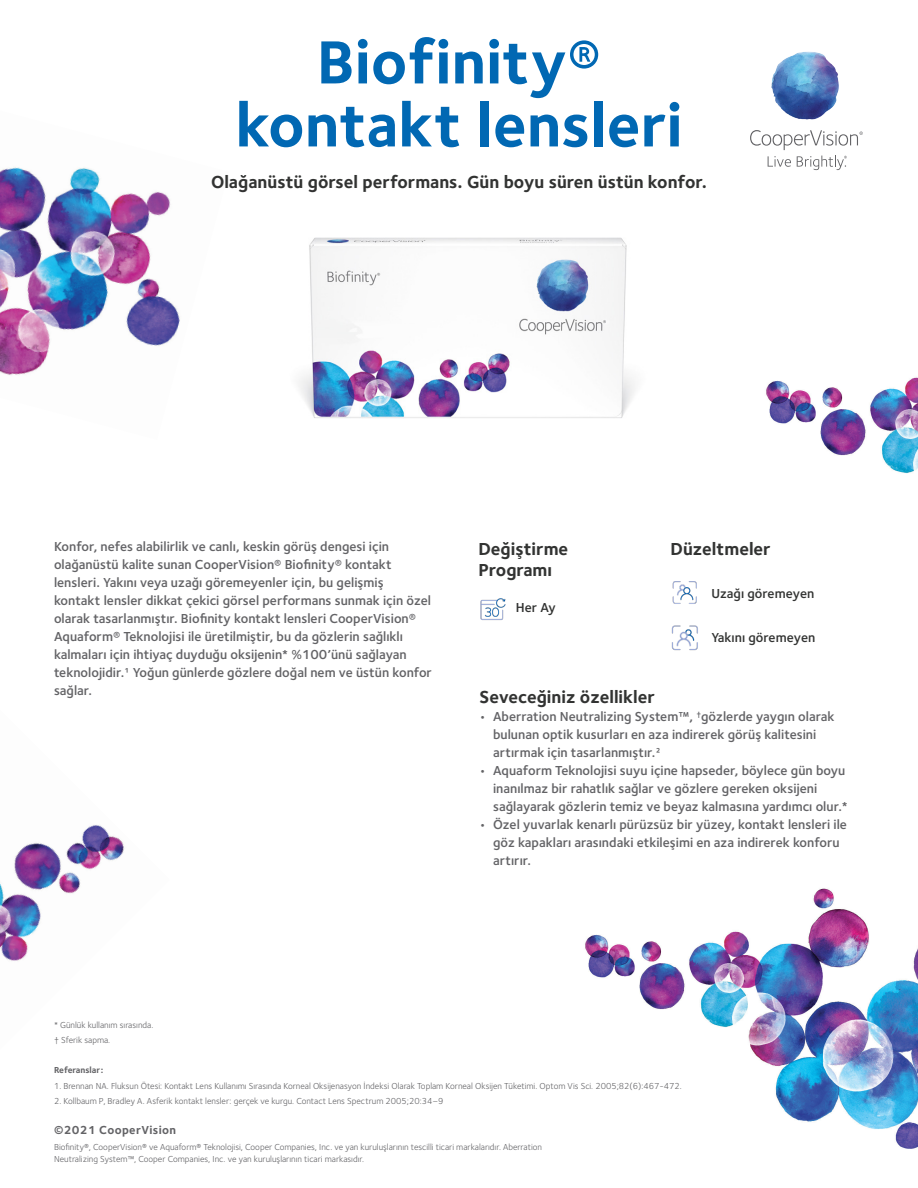
<style>
.page{position:relative;width:918px;height:1188px;background:#fff}
.page>*{position:absolute;margin:0;border:0;box-sizing:border-box;transform-origin:0 0}
.t1{font:700 63px/63px "Foundry Sterling OT3";color:#0168b3;text-align:center}
.t2{font:700 18px/21px "Foundry Sterling OT3";color:#323332}
.t3{font:600 13.5px/18px "Foundry Sterling OT3";color:#636366}
.t4{font:600 13.5px "Foundry Sterling OT3";color:#323332}
.t5{font:700 12px "Foundry Sterling OT3";letter-spacing:.03em;color:#636366}
.t6{font:9px/12px "Foundry Sterling OT3";color:#636366}
.t7{font:700 9px "Foundry Sterling OT3";color:#636366}
</style>
<div class="page">
<img style="left:0;top:167px;width:180px;height:208px">
<img style="left:766px;top:377px;width:152px;height:97px">
<img style="left:585px;top:888px;width:333px;height:261px">
<img style="left:0;top:825px;width:125px;height:136px">
<img style="left:299px;top:237px;width:336px;height:181px">
<img style="left:771px;top:51px;width:68px;height:69px">
<svg style="left:768px;top:156px;width:23px;height:11px"></svg>
<svg style="left:750px;top:130px;width:113px;height:20px"></svg>
<svg style="left:797px;top:156px;width:50px;height:14px"></svg>
<img style="left:480px;top:598px;width:26px;height:22px">
<img style="left:672px;top:581px;width:25px;height:23px">
<img style="left:671px;top:625px;width:27px;height:26px">
<p class="t1" style="left:235px;top:27px;width:449px">Biofinity® kontakt lensleri</p>
<p class="t2" style="left:211px;top:170px;width:497px">Olağanüstü görsel performans. Gün boyu süren üstün konfor.</p>
<p class="t3" style="left:54px;top:537px;width:380px">Konfor, nefes alabilirlik ve canlı, keskin görüş dengesi için olağanüstü kalite sunan CooperVision® Biofinity® kontakt lensleri. Yakını veya uzağı göremeyenler için, bu gelişmiş kontakt lensler dikkat çekici görsel performans sunmak için özel olarak tasarlanmıştır. Biofinity kontakt lensleri CooperVision® Aquaform® Teknolojisi ile üretilmiştir, bu da gözlerin sağlıklı kalmaları için ihtiyaç duyduğu oksijenin* %100’ünü sağlayan teknolojidir.1 Yoğun günlerde gözlere doğal nem ve üstün konfor sağlar.</p>
<p class="t2" style="left:478px;top:537px;width:91px">Değiştirme<br>Programı</p>
<p class="t2" style="left:671px;top:537px;width:102px">Düzeltmeler</p>
<p class="t4" style="left:516px;top:597px;width:41px">Her Ay</p>
<p class="t4" style="left:711px;top:582px;width:105px">Uzağı göremeyen</p>
<p class="t4" style="left:711px;top:626px;width:106px">Yakını göremeyen</p>
<p class="t2" style="left:480px;top:686px;width:177px">Seveceğiniz özellikler</p>
<p class="t3" style="left:493px;top:707px;width:343px;text-indent:-14px">• Aberration Neutralizing System™, <sup>†</sup>gözlerde yaygın olarak bulunan optik kusurları en aza indirerek görüş kalitesini artırmak için tasarlanmıştır.2</p>
<p class="t3" style="left:493px;top:761px;width:356px;text-indent:-14px">• Aquaform Teknolojisi suyu içine hapseder, böylece gün boyu inanılmaz bir rahatlık sağlar ve gözlere gereken oksijeni sağlayarak gözlerin temiz ve beyaz kalmasına yardımcı olur.*</p>
<p class="t3" style="left:493px;top:815px;width:355px;text-indent:-14px">• Özel yuvarlak kenarlı pürüzsüz bir yüzey, kontakt lensleri ile göz kapakları arasındaki etkileşimi en aza indirerek konforu artırır.</p>
<p class="t6" style="left:54px;top:1018px;width:101px">* Günlük kullanım sırasında.</p>
<p class="t6" style="left:54px;top:1033px;width:58px">† Sferik sapma.</p>
<p class="t7" style="left:54px;top:1063px;width:51px">Referanslar:</p>
<p class="t6" style="left:54px;top:1079px;width:629px">1. Brennan NA. Fluksun Ötesi: Kontakt Lens Kullanımı Sırasında Korneal Oksijenasyon İndeksi Olarak Toplam Korneal Oksijen Tüketimi. Optom Vis Sci. 2005;82(6):467-472.</p>
<p class="t6" style="left:54px;top:1094px;width:391px">2. Kollbaum P, Bradley A. Asferik kontakt lensler: gerçek ve kurgu. Contact Lens Spectrum 2005;20:34–9</p>
<p class="t5" style="left:54px;top:1121px;width:124px">©2021 CooperVision</p>
<p class="t6" style="left:54px;top:1140px;width:490px">Biofinity®, CooperVision® ve Aquaform® Teknolojisi, Cooper Companies, Inc. ve yan kuruluşlarının tescilli ticari markalarıdır. Aberration<br>Neutralizing System™, Cooper Companies, Inc. ve yan kuruluşlarının ticari markasıdır.</p>
</div>
